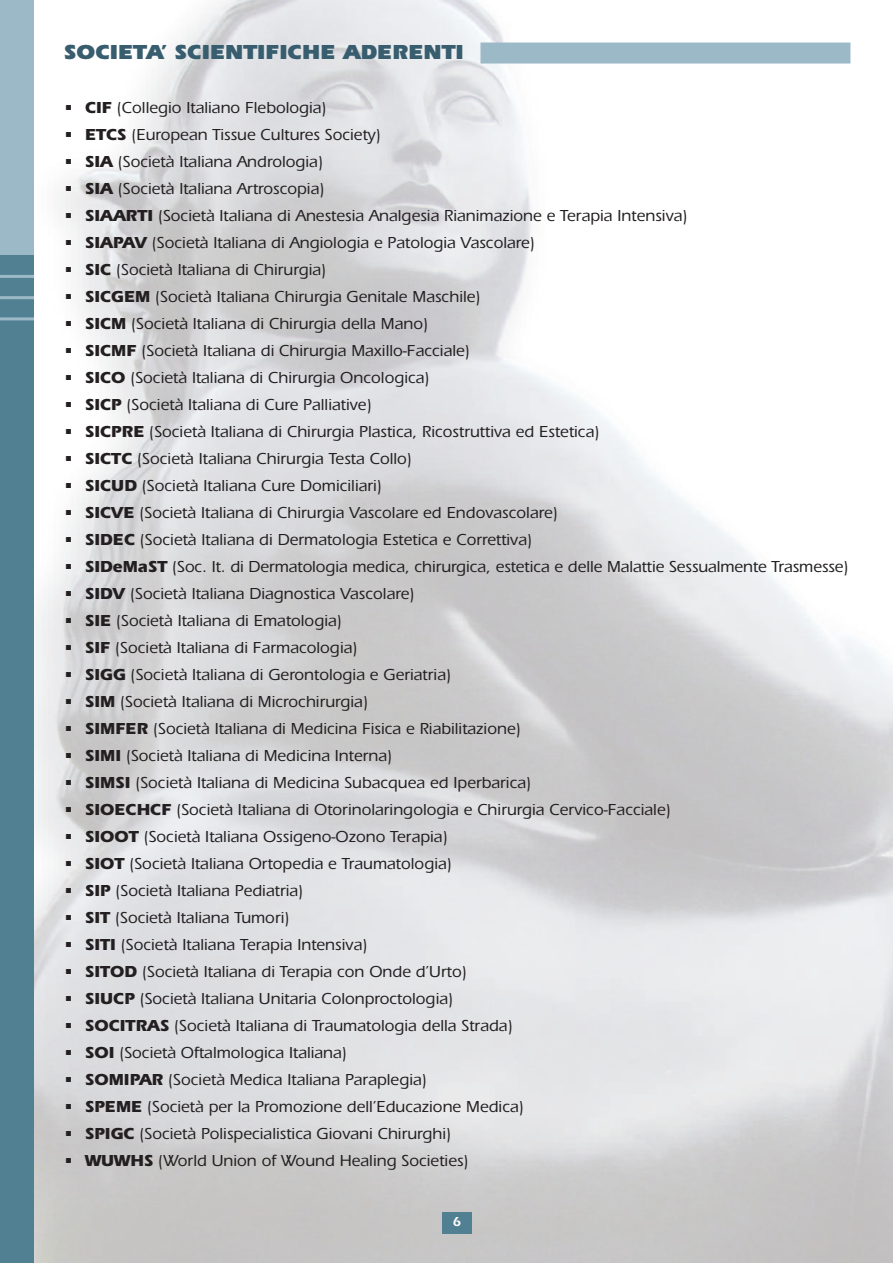
<style>
.page{position:relative;width:893px;height:1263px;background:#fff}
.page>*{position:absolute;margin:0;border:0;box-sizing:border-box;transform-origin:0 0}
.t1{font:900 21px "Itc Eras";color:#375d6e}
.t2{font:500 16.5px "Itc Eras";color:#231f20}
.t3{font:600 13.5px "Itc Eras";color:#fff}
.s1{font-weight:700}
</style>
<div class="page">
<div style="left:442px;top:1212px;width:30px;height:22px;background:#518093"></div>
<div style="left:0;top:0;width:34px;height:1263px;background:#518093"></div>
<div style="left:0;top:0;width:34px;height:255px;background:#9cb9c7"></div>
<hr style="left:0;top:275px;width:34px;height:3px;background:#9cb9c7">
<hr style="left:0;top:296px;width:34px;height:3px;background:#9cb9c7">
<hr style="left:0;top:317px;width:34px;height:3px;background:#9cb9c7">
<div style="left:480px;top:43px;width:370px;height:21px;background:#9cb9c7"></div>
<p class="t1" style="left:64px;top:45px;width:402px">SOCIETA’ SCIENTIFICHE ADERENTI</p>
<p class="t2" style="left:64px;top:102px;width:264px">• <span class="s1">CIF</span> (Collegio Italiano Flebologia)</p>
<p class="t2" style="left:64px;top:129px;width:319px">• <span class="s1">ETCS</span> (European Tissue Cultures Society)</p>
<p class="t2" style="left:64px;top:156px;width:261px">• <span class="s1">SIA</span> (Società Italiana Andrologia)</p>
<p class="t2" style="left:64px;top:183px;width:262px">• <span class="s1">SIA</span> (Società Italiana Artroscopia)</p>
<p class="t2" style="left:64px;top:210px;width:625px">• <span class="s1">SIAARTI</span> (Società Italiana di Anestesia Analgesia Rianimazione e Terapia Intensiva)</p>
<p class="t2" style="left:64px;top:237px;width:473px">• <span class="s1">SIAPAV</span> (Società Italiana di Angiologia e Patologia Vascolare)</p>
<p class="t2" style="left:64px;top:264px;width:264px">• <span class="s1">SIC</span> (Società Italiana di Chirurgia)</p>
<p class="t2" style="left:64px;top:291px;width:418px">• <span class="s1">SICGEM</span> (Società Italiana Chirurgia Genitale Maschile)</p>
<p class="t2" style="left:64px;top:318px;width:366px">• <span class="s1">SICM</span> (Società Italiana di Chirurgia della Mano)</p>
<p class="t2" style="left:64px;top:345px;width:408px">• <span class="s1">SICMF</span> (Società Italiana di Chirurgia Maxillo-Facciale)</p>
<p class="t2" style="left:64px;top:372px;width:367px">• <span class="s1">SICO</span> (Società Italiana di Chirurgia Oncologica)</p>
<p class="t2" style="left:64px;top:399px;width:309px">• <span class="s1">SICP</span> (Società Italiana di Cure Palliative)</p>
<p class="t2" style="left:64px;top:426px;width:537px">• <span class="s1">SICPRE</span> (Società Italiana di Chirurgia Plastica, Ricostruttiva ed Estetica)</p>
<p class="t2" style="left:64px;top:453px;width:350px">• <span class="s1">SICTC</span> (Società Italiana Chirurgia Testa Collo)</p>
<p class="t2" style="left:64px;top:480px;width:320px">• <span class="s1">SICUD</span> (Società Italiana Cure Domiciliari)</p>
<p class="t2" style="left:64px;top:507px;width:495px">• <span class="s1">SICVE</span> (Società Italiana di Chirurgia Vascolare ed Endovascolare)</p>
<p class="t2" style="left:64px;top:534px;width:470px">• <span class="s1">SIDEC</span> (Società Italiana di Dermatologia Estetica e Correttiva)</p>
<p class="t2" style="left:64px;top:561px;width:786px">• <span class="s1">SIDeMaST</span> (Soc. It. di Dermatologia medica, chirurgica, estetica e delle Malattie Sessualmente Trasmesse)</p>
<p class="t2" style="left:64px;top:588px;width:352px">• <span class="s1">SIDV</span> (Società Italiana Diagnostica Vascolare)</p>
<p class="t2" style="left:64px;top:615px;width:280px">• <span class="s1">SIE</span> (Società Italiana di Ematologia)</p>
<p class="t2" style="left:64px;top:642px;width:295px">• <span class="s1">SIF</span> (Società Italiana di Farmacologia)</p>
<p class="t2" style="left:64px;top:669px;width:389px">• <span class="s1">SIGG</span> (Società Italiana di Gerontologia e Geriatria)</p>
<p class="t2" style="left:64px;top:696px;width:306px">• <span class="s1">SIM</span> (Società Italiana di Microchirurgia)</p>
<p class="t2" style="left:64px;top:723px;width:458px">• <span class="s1">SIMFER</span> (Società Italiana di Medicina Fisica e Riabilitazione)</p>
<p class="t2" style="left:64px;top:750px;width:330px">• <span class="s1">SIMI</span> (Società Italiana di Medicina Interna)</p>
<p class="t2" style="left:64px;top:777px;width:469px">• <span class="s1">SIMSI</span> (Società Italiana di Medicina Subacquea ed Iperbarica)</p>
<p class="t2" style="left:64px;top:804px;width:608px">• <span class="s1">SIOECHCF</span> (Società Italiana di Otorinolaringologia e Chirurgia Cervico-Facciale)</p>
<p class="t2" style="left:64px;top:831px;width:385px">• <span class="s1">SIOOT</span> (Società Italiana Ossigeno-Ozono Terapia)</p>
<p class="t2" style="left:64px;top:858px;width:390px">• <span class="s1">SIOT</span> (Società Italiana Ortopedia e Traumatologia)</p>
<p class="t2" style="left:64px;top:885px;width:241px">• <span class="s1">SIP</span> (Società Italiana Pediatria)</p>
<p class="t2" style="left:64px;top:912px;width:227px">• <span class="s1">SIT</span> (Società Italiana Tumori)</p>
<p class="t2" style="left:64px;top:939px;width:305px">• <span class="s1">SITI</span> (Società Italiana Terapia Intensiva)</p>
<p class="t2" style="left:64px;top:966px;width:404px">• <span class="s1">SITOD</span> (Società Italiana di Terapia con Onde d’Urto)</p>
<p class="t2" style="left:64px;top:993px;width:391px">• <span class="s1">SIUCP</span> (Società Italiana Unitaria Colonproctologia)</p>
<p class="t2" style="left:64px;top:1020px;width:450px">• <span class="s1">SOCITRAS</span> (Società Italiana di Traumatologia della Strada)</p>
<p class="t2" style="left:64px;top:1047px;width:285px">• <span class="s1">SOI</span> (Società Oftalmologica Italiana)</p>
<p class="t2" style="left:64px;top:1074px;width:365px">• <span class="s1">SOMIPAR</span> (Società Medica Italiana Paraplegia)</p>
<p class="t2" style="left:64px;top:1101px;width:462px">• <span class="s1">SPEME</span> (Società per la Promozione dell’Educazione Medica)</p>
<p class="t2" style="left:64px;top:1128px;width:389px">• <span class="s1">SPIGC</span> (Società Polispecialistica Giovani Chirurghi)</p>
<p class="t2" style="left:64px;top:1155px;width:406px">• <span class="s1">WUWHS</span> (World Union of Wound Healing Societies)</p>
<p class="t3" style="left:453px;top:1217px;width:10px">6</p>
</div>
